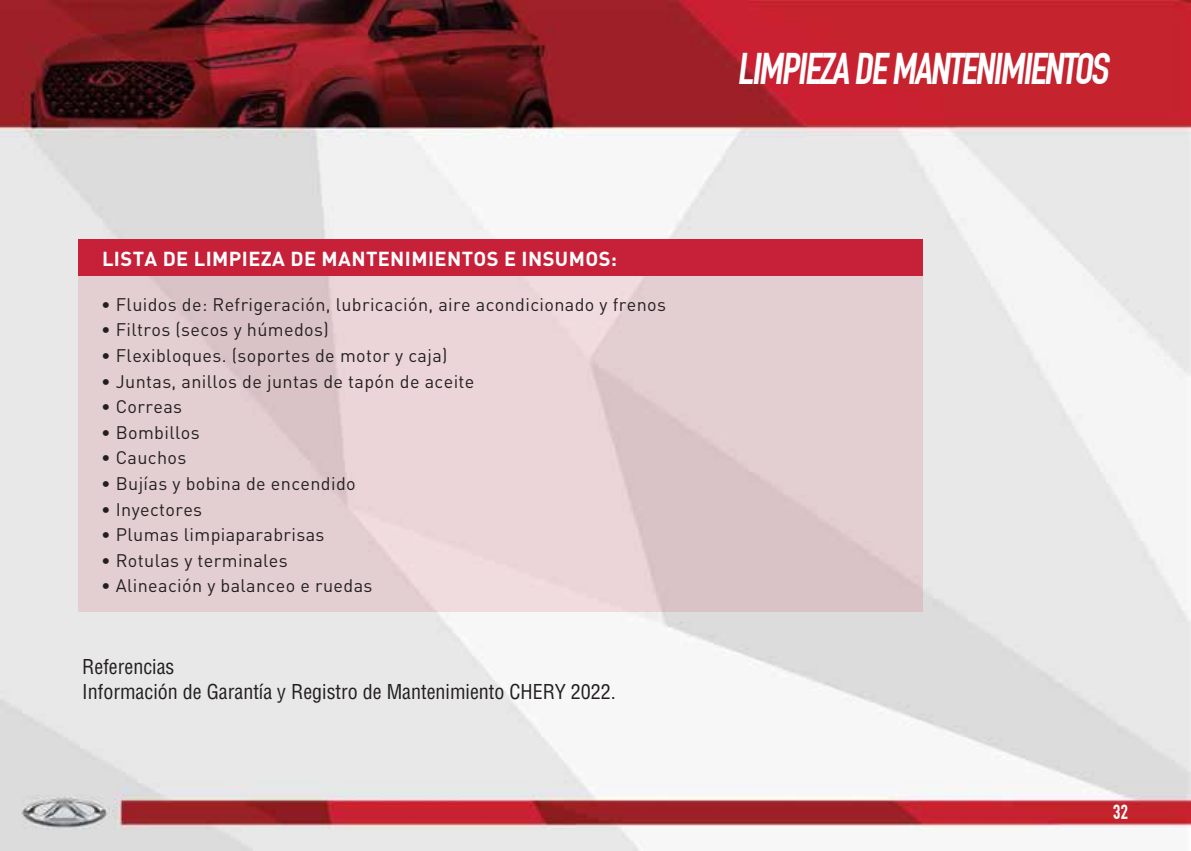
<style>
.page{position:relative;width:1191px;height:851px;background:#fff}
.page>*{position:absolute;margin:0;border:0;box-sizing:border-box;transform-origin:0 0}
.t1{font:700 43.4px "DIN Condensed";color:#fff}
.t2{font:condensed 20px/25.6px "Helvetica";color:#231f20}
.t3{font:700 20px "DIN";letter-spacing:.02em;color:#fff}
.t4{font:18px "DIN";letter-spacing:.02em;color:#231f20}
</style>
<div class="page">
<img style="left:0;top:0;width:1190px;height:850px">
<div style="left:78px;top:274px;width:844px;height:338px;background:#e3ced1"></div>
<div style="left:78px;top:239px;width:845px;height:37px;background:#c72039"></div>
<svg style="left:1113px;top:804px;width:14px;height:14px"></svg>
<p class="t3" style="left:102px;top:246px;width:516px">LISTA DE LIMPIEZA DE MANTENIMIENTOS E INSUMOS:</p>
<p class="t4" style="left:101px;top:293px;width:566px">• Fluidos de: Refrigeración, lubricación, aire acondicionado y frenos</p>
<p class="t4" style="left:101px;top:318px;width:229px">• Filtros (secos y húmedos)</p>
<p class="t4" style="left:101px;top:344px;width:348px">• Flexibloques. (soportes de motor y caja)</p>
<p class="t4" style="left:101px;top:370px;width:375px">• Juntas, anillos de juntas de tapón de aceite</p>
<p class="t4" style="left:101px;top:395px;width:83px">• Correas</p>
<p class="t4" style="left:101px;top:421px;width:100px">• Bombillos</p>
<p class="t4" style="left:101px;top:446px;width:87px">• Cauchos</p>
<p class="t4" style="left:101px;top:472px;width:256px">• Bujías y bobina de encendido</p>
<p class="t4" style="left:101px;top:497px;width:103px">• Inyectores</p>
<p class="t4" style="left:101px;top:523px;width:225px">• Plumas limpiaparabrisas</p>
<p class="t4" style="left:101px;top:549px;width:188px">• Rotulas y terminales</p>
<p class="t4" style="left:101px;top:574px;width:273px">• Alineación y balanceo e ruedas</p>
<p class="t2" style="left:82px;top:653px;width:535px">Referencias<br>Información de Garantía y Registro de Mantenimiento CHERY 2022.</p>
<h1 class="t1" style="left:737px;top:43px;width:379px">LIMPIEZA DEMANTENIMIENTOS</h1>
</div>
